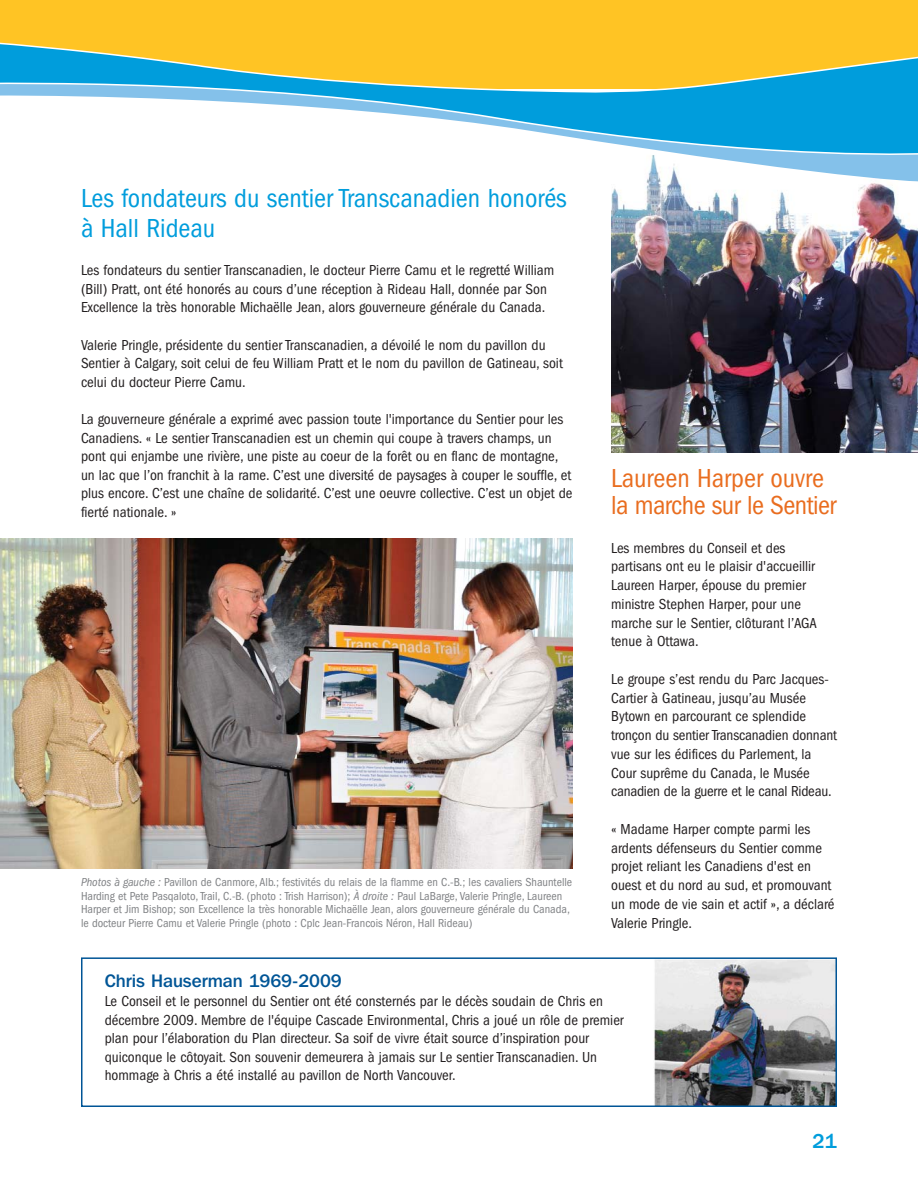
<style>
.page{position:relative;width:918px;height:1188px;background:#fff}
.page>*{position:absolute;margin:0;border:0;box-sizing:border-box;transform-origin:0 0}
.t1{font:condensed 27px/30px "Franklin Gothic";color:#009ddc}
.t2{font:condensed 27px/27px "Franklin Gothic";letter-spacing:-.01em;color:#e96d1f}
.t3{font:500 21px "Franklin Gothic";color:#009ddc}
.t4{font:500 18px "Franklin Gothic IT Cby BT";color:#005596}
.t5{font:condensed 15px/18.8px "Franklin Gothic";color:#231f20}
.t6{font:condensed 12px/13.5px "Franklin Gothic";color:#808285}
.s1{font-style:italic}
</style>
<div class="page">
<img style="left:611px;top:207px;width:307px;height:245px">
<div style="left:0;top:0;width:918px;height:89px;background:#ffc424"></div>
<svg style="left:611px;top:167px;width:307px;height:40px"></svg>
<svg style="left:0;top:42px;width:918px;height:125px"></svg>
<img style="left:0;top:538px;width:573px;height:330px">
<img style="left:653px;top:960px;width:181px;height:144px">
<div style="left:81px;top:957px;width:756px;height:150px;border:2px solid #005596"></div>
<h1 class="t1" style="left:81px;top:185px;width:487px">Les fondateurs du sentier Transcanadien honorés à Hall Rideau</h1>
<p class="t5" style="left:81px;top:262px;width:475px">Les fondateurs du sentier Transcanadien, le docteur Pierre Camu et le regretté William (Bill) Pratt, ont été honorés au cours d’une réception à Rideau Hall, donnée par Son<br>Excellence la très honorable Michaëlle Jean, alors gouverneure générale du Canada.</p>
<p class="t5" style="left:81px;top:336px;width:483px">Valerie Pringle, présidente du sentier Transcanadien, a dévoilé le nom du pavillon du<br>Sentier à Calgary, soit celui de feu William Pratt et le nom du pavillon de Gatineau, soit celui du docteur Pierre Camu.</p>
<p class="t5" style="left:81px;top:411px;width:493px">La gouverneure générale a exprimé avec passion toute l'importance du Sentier pour les Canadiens. « Le sentier Transcanadien est un chemin qui coupe à travers champs, un pont qui enjambe une rivière, une piste au coeur de la forêt ou en flanc de montagne, un lac que l’on franchit à la rame. C’est une diversité de paysages à couper le souffle, et plus encore. C’est une chaîne de solidarité. C’est une oeuvre collective. C’est un objet de fierté nationale. »</p>
<p class="t6" style="left:81px;top:876px;width:493px"><span class="s1">Photos à gauche :</span> Pavillon de Canmore, Alb.; festivités du relais de la flamme en C.-B.; les cavaliers Shauntelle Harding et Pete Pasqaloto, Trail, C.-B. (photo : Trish Harrison); <span class="s1">À droite :</span> Paul LaBarge, Valerie Pringle, Laureen Harper et Jim Bishop; son Excellence la très honorable Michaëlle Jean, alors gouverneure générale du Canada, le docteur Pierre Camu et Valerie Pringle (photo : Cplc Jean-Francois Néron, Hall Rideau)</p>
<h1 class="t2" style="left:611px;top:467px;width:227px">Laureen Harper ouvre la marche sur le Sentier</h1>
<p class="t5" style="left:611px;top:539px;width:207px">Les membres du Conseil et des partisans ont eu le plaisir d'accueillir<br>Laureen Harper, épouse du premier ministre Stephen Harper, pour une marche sur le Sentier, clôturant l’AGA tenue à Ottawa.</p>
<p class="t5" style="left:611px;top:671px;width:227px">Le groupe s’est rendu du Parc Jacques-Cartier à Gatineau, jusqu’au Musée Bytown en parcourant ce splendide tronçon du sentier Transcanadien donnant vue sur les édifices du Parlement, la Cour suprême du Canada, le Musée canadien de la guerre et le canal Rideau.</p>
<p class="t5" style="left:611px;top:821px;width:225px">« Madame Harper compte parmi les ardents défenseurs du Sentier comme projet reliant les Canadiens d'est en ouest et du nord au sud, et promouvant un mode de vie sain et actif », a déclaré Valerie Pringle.</p>
<p class="t4" style="left:105px;top:975px;width:239px">Chris Hauserman 1969-2009</p>
<p class="t5" style="left:105px;top:993px;width:521px">Le Conseil et le personnel du Sentier ont été consternés par le décès soudain de Chris en décembre 2009. Membre de l'équipe Cascade Environmental, Chris a joué un rôle de premier plan pour l’élaboration du Plan directeur. Sa soif de vivre était source d’inspiration pour quiconque le côtoyait. Son souvenir demeurera à jamais sur Le sentier Transcanadien. Un hommage à Chris a été installé au pavillon de North Vancouver.</p>
<h2 class="t3" style="left:812px;top:1134px;width:26px">21</h2>
</div>
